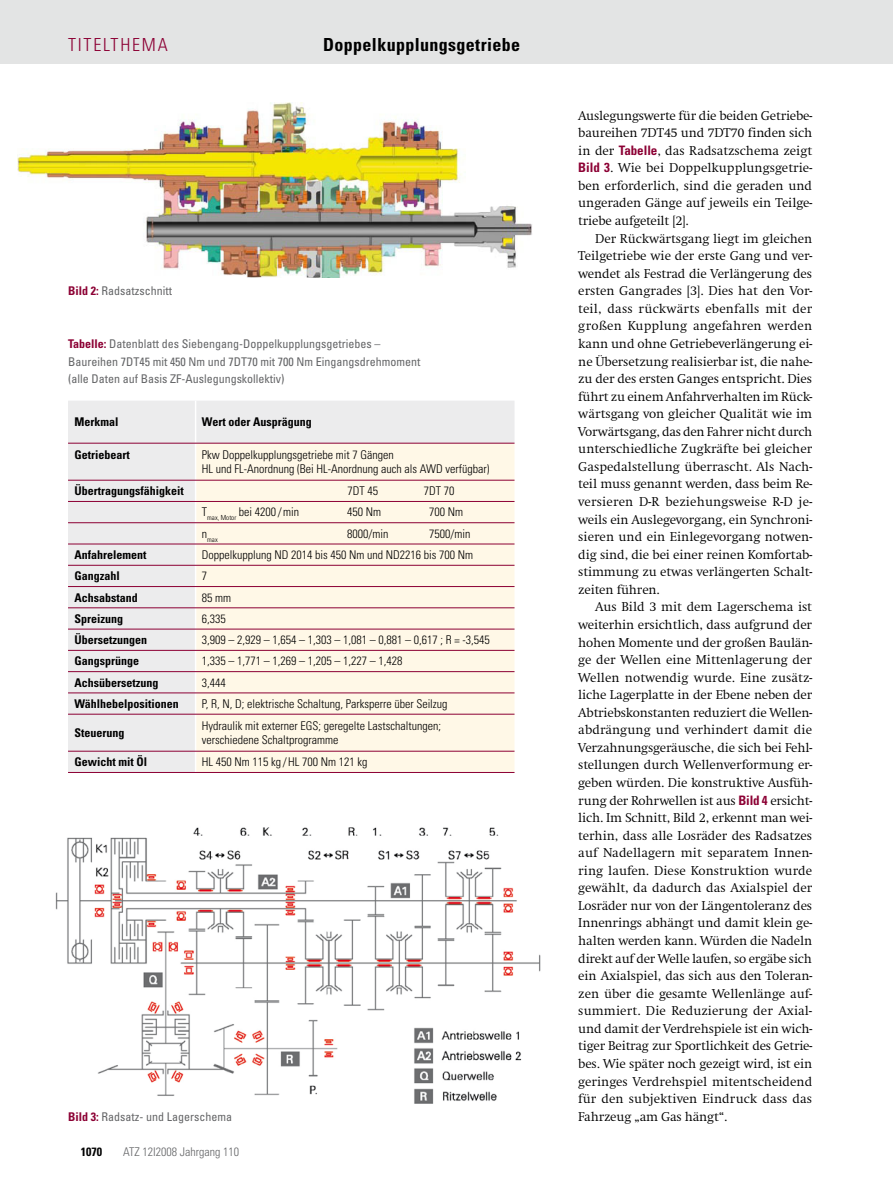
<style>
.page{position:relative;width:893px;height:1187px;background:#fff}
.page>*{position:absolute;margin:0;border:0;box-sizing:border-box;transform-origin:0 0}
.t1{font:700 condensed 18px "Univers LT Std";letter-spacing:.02em;color:#000}
.t2{font:300 condensed 18px "Univers LT Std";letter-spacing:.1em;color:#8c0034}
.t3{font:300 13.05px/17.5px "Swift LT Pro";letter-spacing:-.01em;color:#000;text-align:justify}
.t4{font:300 condensed 12px/14.4px "Univers LT Std";color:#000}
.t5{font:condensed 12px/17.5px "Univers LT Std";color:#646567}
.t6{font:700 condensed 12px "Univers LT Std";color:#000}
.t7{font:300 condensed 12px "Univers LT Std";color:#646567}
.t8{font:300 condensed 6.9px "Univers LT Std";color:#000}
.s1{font-weight:700;color:#8c0034}
.s2{font-family:"Univers LT Std";font-weight:700;font-stretch:condensed;color:#8c0034}
</style>
<div class="page">
<div style="left:0;top:0;width:893px;height:64px;background:#e3e4e4"></div>
<img style="left:17px;top:102px;width:515px;height:176px">
<div style="left:68px;top:401px;width:446px;height:371px;background:#ececed"></div>
<div style="left:196px;top:444px;width:318px;height:328px;background:#fff8e7"></div>
<hr style="left:195px;top:400px;width:1px;height:43px;background:#fff">
<hr style="left:195px;top:443px;width:1px;height:37px;background:#fff">
<svg style="left:195px;top:481px;width:1px;height:232px"></svg>
<hr style="left:195px;top:714px;width:1px;height:36px;background:#fff">
<svg style="left:195px;top:751px;width:1px;height:21px"></svg>
<hr style="left:68px;top:443px;width:446px;height:1px;background:#8c0034">
<hr style="left:68px;top:480px;width:446px;height:1px;background:#8c0034">
<hr style="left:68px;top:501px;width:446px;height:1px;background:#8c0034">
<hr style="left:68px;top:522px;width:446px;height:1px;background:#8c0034">
<hr style="left:68px;top:543px;width:446px;height:1px;background:#8c0034">
<hr style="left:68px;top:565px;width:446px;height:1px;background:#8c0034">
<hr style="left:68px;top:586px;width:446px;height:1px;background:#8c0034">
<hr style="left:68px;top:607px;width:446px;height:1px;background:#8c0034">
<hr style="left:68px;top:628px;width:446px;height:1px;background:#8c0034">
<hr style="left:68px;top:650px;width:446px;height:1px;background:#8c0034">
<hr style="left:68px;top:671px;width:446px;height:1px;background:#8c0034">
<hr style="left:68px;top:692px;width:446px;height:1px;background:#8c0034">
<hr style="left:68px;top:713px;width:446px;height:1px;background:#8c0034">
<hr style="left:68px;top:750px;width:446px;height:1px;background:#8c0034">
<hr style="left:68px;top:772px;width:446px;height:1px;background:#8c0034">
<img style="left:55px;top:827px;width:486px;height:277px">
<h1 class="t2" style="left:68px;top:38px;width:101px">TITELTHEMA</h1>
<p class="t5" style="left:68px;top:283px;width:105px"><span class="s1">Bild 2:</span> Radsatzschnitt</p>
<h1 class="t1" style="left:323px;top:38px;width:198px">Doppelkupplungsgetriebe</h1>
<p class="t5" style="left:68px;top:336px;width:354px"><span class="s1">Tabelle:</span> Datenblatt des Siebengang-Doppelkupplungsgetriebes –<br>Baureihen 7DT45 mit 450 Nm und 7DT70 mit 700 Nm Eingangsdrehmoment (alle Daten auf Basis ZF-Auslegungskollektiv)</p>
<p class="t6" style="left:74px;top:417px;width:45px">Merkmal</p>
<p class="t6" style="left:202px;top:417px;width:111px">Wert oder Ausprägung</p>
<p class="t6" style="left:74px;top:450px;width:57px">Getriebeart</p>
<p class="t4" style="left:202px;top:448px;width:289px">Pkw Doppelkupplungsgetriebe mit 7 Gängen<br>HL und FL-Anordnung (Bei HL-Anordnung auch als AWD verfügbar)</p>
<p class="t6" style="left:74px;top:486px;width:111px">Übertragungsfähigkeit</p>
<p class="t4" style="left:347px;top:484px;width:32px">7DT 45</p>
<p class="t4" style="left:424px;top:484px;width:32px">7DT 70</p>
<p class="t4" style="left:202px;top:506px;width:99px">T<sub>max,</sub> <sub>Motor</sub> bei 4200 / min</p>
<p class="t4" style="left:347px;top:506px;width:35px">450 Nm</p>
<p class="t4" style="left:429px;top:506px;width:35px">700 Nm</p>
<p class="t8" style="left:202px;top:536px;width:17px"><sup>n</sup>max</p>
<p class="t4" style="left:347px;top:527px;width:43px">8000/min</p>
<p class="t4" style="left:429px;top:527px;width:43px">7500/min</p>
<p class="t6" style="left:74px;top:550px;width:73px">Anfahrelement</p>
<p class="t4" style="left:202px;top:548px;width:273px">Doppelkupplung ND 2014 bis 450 Nm und ND2216 bis 700 Nm</p>
<p class="t6" style="left:74px;top:571px;width:47px">Gangzahl</p>
<p class="t4" style="left:202px;top:569px;width:7px">7</p>
<p class="t6" style="left:74px;top:592px;width:65px">Achsabstand</p>
<p class="t4" style="left:202px;top:591px;width:31px">85 mm</p>
<p class="t6" style="left:74px;top:613px;width:50px">Spreizung</p>
<p class="t4" style="left:202px;top:612px;width:25px">6,335</p>
<p class="t6" style="left:74px;top:635px;width:74px">Übersetzungen</p>
<p class="t4" style="left:202px;top:633px;width:289px">3,909 – 2,929 – 1,654 – 1,303 – 1,081 – 0,881 – 0,617 ; R = -3,545</p>
<p class="t6" style="left:74px;top:656px;width:66px">Gangsprünge</p>
<p class="t4" style="left:202px;top:654px;width:202px">1,335 – 1,771 – 1,269 – 1,205 – 1,227 – 1,428</p>
<p class="t6" style="left:74px;top:677px;width:85px">Achsübersetzung</p>
<p class="t4" style="left:202px;top:676px;width:25px">3,444</p>
<p class="t6" style="left:74px;top:699px;width:106px">Wählhebelpositionen</p>
<p class="t4" style="left:202px;top:697px;width:247px">P, R, N, D; elektrische Schaltung, Parksperre über Seilzug</p>
<p class="t6" style="left:74px;top:728px;width:52px">Steuerung</p>
<p class="t4" style="left:202px;top:719px;width:241px">Hydraulik mit externer EGS; geregelte Lastschaltungen; verschiedene Schaltprogramme</p>
<p class="t6" style="left:74px;top:757px;width:74px">Gewicht mit Öl</p>
<p class="t4" style="left:202px;top:755px;width:167px">HL 450 Nm 115 kg / HL 700 Nm 121 kg</p>
<p class="t5" style="left:68px;top:1108px;width:165px"><span class="s1">Bild 3:</span> Radsatz- und Lagerschema</p>
<p class="t6" style="left:81px;top:1146px;width:23px">1070</p>
<p class="t7" style="left:123px;top:1146px;width:117px">ATZ 12I2008 Jahrgang 110</p>
<p class="t3" style="left:578px;top:108px;width:235px">Auslegungswerte für die beiden Getriebe&shy;baureihen 7DT45 und 7DT70 finden sich in der <span class="s2">Tabelle</span>, das Radsatzschema zeigt <span class="s2">Bild 3</span>. Wie bei Doppelkupplungsgetrie&shy;ben erforderlich, sind die geraden und ungeraden Gänge auf jeweils ein Teilge&shy;triebe aufgeteilt [2].</p>
<p class="t3" style="left:578px;top:230px;width:235px;text-indent:17px">Der Rückwärtsgang liegt im gleichen Teilgetriebe wie der erste Gang und ver&shy;wendet als Festrad die Verlängerung des ersten Gangrades [3]. Dies hat den Vor&shy;teil, dass rückwärts ebenfalls mit der großen Kupplung angefahren werden kann und ohne Getriebeverlängerung ei&shy;ne Übersetzung realisierbar ist, die nahe&shy;zu der des ersten Ganges entspricht. Dies führt zu einem Anfahrverhalten im Rück&shy;wärtsgang von gleicher Qualität wie im Vorwärtsgang, das den Fahrer nicht durch unterschiedliche Zugkräfte bei gleicher Gaspedalstellung überrascht. Als Nach&shy;teil muss genannt werden, dass beim Re&shy;versieren D-R beziehungsweise R-D je&shy;weils ein Auslegevorgang, ein Synchroni&shy;sieren und ein Einlegevorgang notwen&shy;dig sind, die bei einer reinen Komfortab&shy;stimmung zu etwas verlängerten Schalt&shy;zeiten führen.</p>
<p class="t3" style="left:578px;top:599px;width:235px;text-indent:17px">Aus Bild 3 mit dem Lagerschema ist weiterhin ersichtlich, dass aufgrund der hohen Momente und der großen Baulän&shy;ge der Wellen eine Mittenlagerung der Wellen notwendig wurde. Eine zusätz&shy;liche Lagerplatte in der Ebene neben der Abtriebskonstanten reduziert die Wellen&shy;abdrängung und verhindert damit die Verzahnungsgeräusche, die sich bei Fehl&shy;stellungen durch Wellenverformung er&shy;geben würden. Die konstruktive Ausfüh&shy;rung der Rohrwellen ist aus <span class="s2">Bild 4</span> ersicht&shy;lich. Im Schnitt, Bild 2, erkennt man wei&shy;terhin, dass alle Losräder des Radsatzes auf Nadellagern mit separatem Innen&shy;ring laufen. Diese Konstruktion wurde gewählt, da dadurch das Axialspiel der Losräder nur von der Längentoleranz des Innenrings abhängt und damit klein ge&shy;halten werden kann. Würden die Nadeln direkt auf der Welle laufen, so ergäbe sich ein Axialspiel, das sich aus den Toleran&shy;zen über die gesamte Wellenlänge auf&shy;summiert. Die Reduzierung der Axial&shy;und damit der Verdrehspiele ist ein wich&shy;tiger Beitrag zur Sportlichkeit des Getrie&shy;bes. Wie später noch gezeigt wird, ist ein geringes Verdrehspiel mitentscheidend für den subjektiven Eindruck dass das Fahrzeug „am Gas hängt“.</p>
</div>
